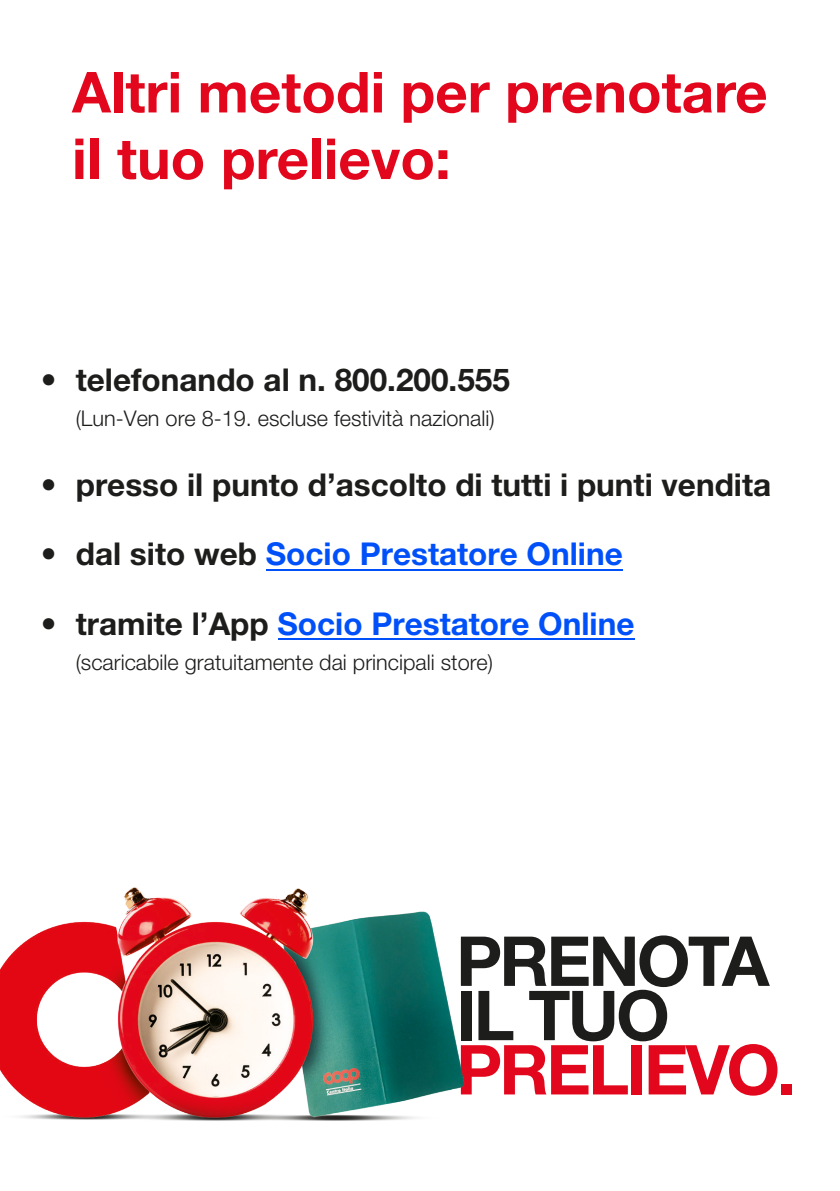
<style>
.page{position:relative;width:840px;height:1191px;background:#fff}
.page>*{position:absolute;margin:0;border:0;box-sizing:border-box;transform-origin:0 0}
.t1{font:700 69px/54.2px "Helvetica Neue LT Std";letter-spacing:-.04em;color:#1d1d1b}
.t2{font:700 69px "Helvetica Neue LT Std";letter-spacing:-.04em;color:#e2071c}
.t3{font:700 56.6px/66.6px "Helvetica Neue LT Std";color:#e2071c}
.t4{font:700 31.4px "Helvetica Neue LT Std";color:#1d1d1b}
.t5{font:700 31.4px "Helvetica Neue LT Std";color:#0050fa}
.t6{font:300 21.6px "Helvetica Neue LT Std";color:#1d1d1b}
.s1{color:#1d1d1b}
</style>
<div class="page">
<img style="left:0;top:887px;width:464px;height:234px">
<hr style="left:277px;top:638px;width:357px;height:2px;background:#0050fa">
<hr style="left:266px;top:569px;width:356px;height:1px;background:#0050fa">
<h2 class="t3" style="left:72px;top:58px;width:696px">Altri metodi per prenotare il tuo prelievo:</h2>
<h3 class="t4" style="left:41px;top:361px;width:470px">• telefonando al n. 800.200.555</h3>
<p class="t6" style="left:76px;top:405px;width:420px">(Lun-Ven ore 8-19. escluse festività nazionali)</p>
<h3 class="t4" style="left:41px;top:465px;width:731px">• presso il punto d’ascolto di tutti i punti vendita</h3>
<h3 class="t5" style="left:41px;top:534px;width:583px"><span class="s1">• dal sito web</span> Socio Prestatore Online</h3>
<h3 class="t5" style="left:41px;top:604px;width:594px"><span class="s1">• tramite l’App</span> Socio Prestatore Online</h3>
<p class="t6" style="left:76px;top:648px;width:418px">(scaricabile gratuitamente dai principali store)</p>
<h1 class="t1" style="left:456px;top:932px;width:314px">PRENOTA<br>IL TUO</h1>
<h1 class="t2" style="left:456px;top:1027px;width:342px">PRELIEVO.</h1>
</div>
